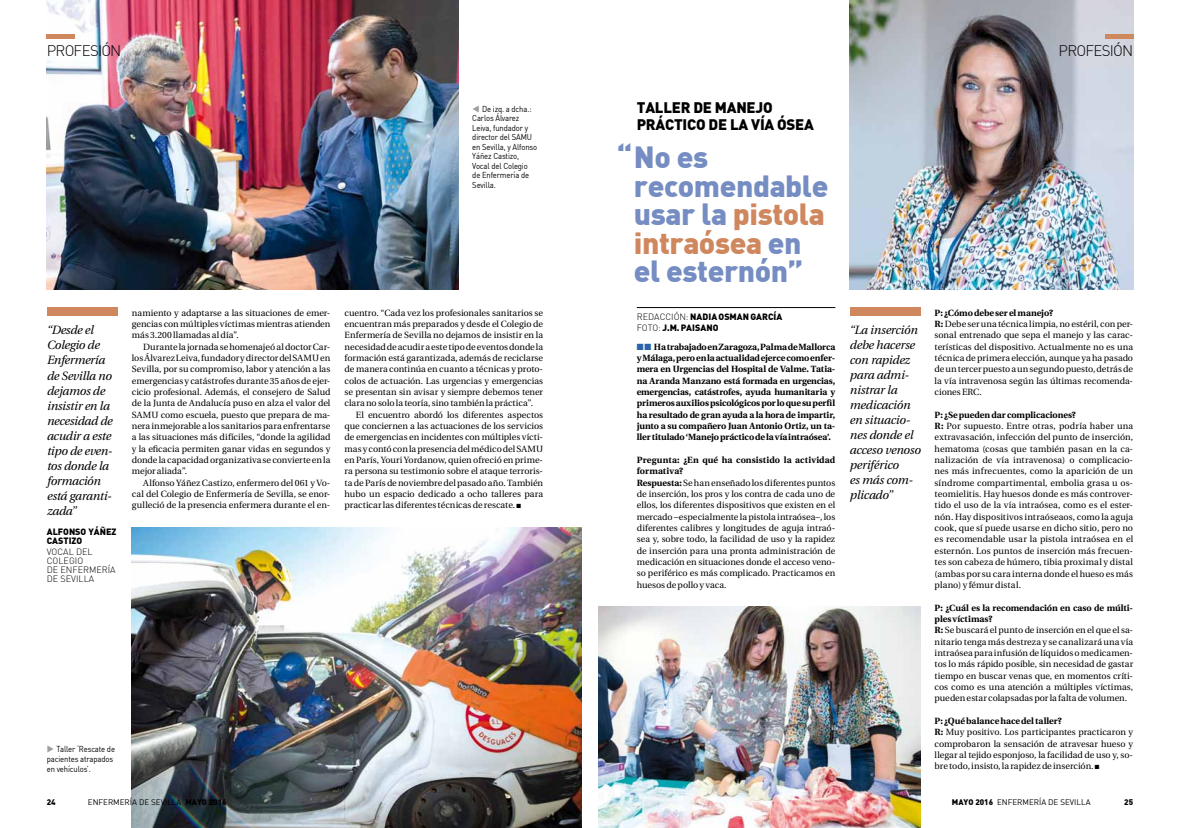
<style>
.page{position:relative;width:1180px;height:828px;background:#fff}
.page>*{position:absolute;margin:0;border:0;box-sizing:border-box;transform-origin:0 0}
.t1{font:900 30px/28.5px "DIN";letter-spacing:-.015em;color:#758dc2}
.t2{font:900 15px/17px "DIN";letter-spacing:-.015em;color:#000}
.t3{font:300 15px "DIN";letter-spacing:-.05em;color:#000}
.t4{font:italic 12px/15.1px "Utopia";letter-spacing:-.02em;color:#000}
.t5{font:9px/11.3px "Utopia";color:#000;text-align:justify}
.t6{font:700 9px/11.3px "Utopia";letter-spacing:-.01em;color:#000;text-align:justify}
.t7{font:900 9px/11.3px "DIN";color:#000}
.t8{font:300 9px/9px "DIN";color:#000}
.t9{font:8.5px/9.5px "DIN";letter-spacing:-.015em;color:#000;scale:.9 1}
.t10{font:8px "DIN";color:#000}
.t11{font:900 8px "DIN";color:#000}
.s1{color:#9c9e9f}
.s2{color:#cf875e}
.s3{font-weight:700}
.s4{font-weight:300}
.s5{color:#2964a9}
.s6{font-weight:900}
</style>
<div class="page">
<hr style="left:636px;top:307px;width:199px;height:1px;background:#000">
<img style="left:849px;top:0;width:283px;height:289px">
<img style="left:598px;top:607px;width:322px;height:221px">
<img style="left:47px;top:0;width:411px;height:289px">
<div style="left:47px;top:308px;width:71px;height:8px;background:#cf875e"></div>
<img style="left:132px;top:527px;width:449px;height:301px">
<div style="left:849px;top:308px;width:71px;height:8px;background:#cf875e"></div>
<hr style="left:47px;top:34px;width:28px;height:4px;background:#cf875e">
<hr style="left:1104px;top:34px;width:28px;height:4px;background:#cf875e">
<h2 class="t3" style="left:47px;top:42px;width:76px">PROFESIÓN</h2>
<h2 class="t3" style="left:1058px;top:42px;width:76px">PROFESIÓN</h2>
<p class="t9" style="left:472px;top:104px;width:74px"><span class="s1">▼</span> De izq. a dcha.:<br>Carlos Álvarez<br>Leiva, fundador y director del SAMU en Sevilla, y Alfonso<br>Yáñez Castizo,<br>Vocal del Colegio de Enfermería de<br>Sevilla.</p>
<h2 class="t2" style="left:636px;top:98px;width:137px;text-indent:-20px">TALLER DE MANEJO<br>PRÁCT</h2>
<h2 class="t2" style="left:682px;top:115px;width:133px">ICO DE LA VÍA ÓSEA</h2>
<h1 class="t1" style="left:634px;top:142px;width:196px;text-indent:-17px">“No es recomendable usar la <span class="s2">pistola intraósea</span> en el esternón”</h1>
<p class="t5" style="left:344px;top:307px;width:200px">cuentro. “Cada vez los profesionales sanitarios se encuentran más preparados y desde el Colegio de Enfermería de Sevilla no dejamos de insistir en la necesidad de acudir a este tipo de eventos donde la formación está garantizada, además de reciclarse de manera continúa en cuanto a técnicas y proto&shy;colos de actuación. Las urgencias y emergencias se presentan sin avisar y siempre debemos tener clara no solo la teoría, sino también la práctica”.</p>
<p class="t5" style="left:344px;top:409px;width:200px;text-indent:11px">El encuentro abordó los diferentes aspectos que conciernen a las actuaciones de los servicios de emergencias en incidentes con múltiples vícti&shy;mas y contó con la presencia del médico del SAMU en París, Youri Yordanow, quien ofreció en prime&shy;ra persona su testimonio sobre el ataque terroris&shy;ta de París de noviembre del pasado año. También hubo un espacio dedicado a ocho talleres para practicar las diferentes técnicas de rescate. ■</p>
<p class="t5" style="left:132px;top:307px;width:200px">namiento y adaptarse a las situaciones de emer&shy;gencias con múltiples víctimas mientras atienden más 3.200 llamadas al día”.</p>
<p class="t5" style="left:132px;top:341px;width:200px;text-indent:11px">Durante la jornada se homenajeó al doctor Car&shy;los Álvarez Leiva, fundador y director del SAMU en Sevilla, por su compromiso, labor y atención a las emergencias y catástrofes durante 35 años de ejer&shy;cicio profesional. Además, el consejero de Salud de la Junta de Andalucía puso en alza el valor del SAMU como escuela, puesto que prepara de ma&shy;nera inmejorable a los sanitarios para enfrentarse a las situaciones más difíciles, “donde la agilidad y la eficacia permiten ganar vidas en segundos y donde la capacidad organizativa se convierte en la mejor aliada”.</p>
<p class="t5" style="left:132px;top:477px;width:200px;text-indent:11px">Alfonso Yáñez Castizo, enfermero del 061 y Vo&shy;cal del Colegio de Enfermería de Sevilla, se enor&shy;gulleció de la presencia enfermera durante el en-</p>
<p class="t5" style="left:934px;top:307px;width:200px;text-align:left"><span class="s3">P: ¿Cómo debe ser el manejo?<br>R:</span> Debe ser una técnica limpia, no estéril, con per&shy;sonal entrenado que sepa el manejo y las carac&shy;terísticas del dispositivo. Actualmente no es una técnica de primera elección, aunque ya ha pasado de un tercer puesto a un segundo puesto, detrás de la vía intravenosa según las últimas recomenda&shy;ciones ERC.</p>
<p class="t5" style="left:934px;top:409px;width:200px;text-align:left"><span class="s3">P: ¿Se pueden dar complicaciones?<br>R:</span> Por supuesto. Entre otras, podría haber una extravasación, infección del punto de inserción, hematoma (cosas que también pasan en la ca&shy;nalización de vía intravenosa) o complicacio&shy;nes más infrecuentes, como la aparición de un síndrome compartimental, embolia grasa u os&shy;teomielitis. Hay huesos donde es más controver&shy;tido el uso de la vía intraósea, como es el ester&shy;nón. Hay dispositivos intraóseaos, como la aguja cook, que sí puede usarse en dicho sitio, pero no es recomendable usar la pistola intraósea en el esternón. Los puntos de inserción más frecuen&shy;tes son cabeza de húmero, tibia proximal y distal (ambas por su cara interna donde el hueso es más plano) y fémur distal.</p>
<p class="t5" style="left:934px;top:602px;width:200px;text-align:left"><span class="s3">P: ¿Cuál es la recomendación en caso de múlti&shy;ples víctimas?<br>R:</span> Se buscará el punto de inserción en el que el sa&shy;nitario tenga más destreza y se canalizará una vía intraósea para infusión de líquidos o medicamen&shy;tos lo más rápido posible, sin necesidad de gastar tiempo en buscar venas que, en momentos críti&shy;cos como es una atención a múltiples víctimas, pueden estar colapsadas por la falta de volumen.</p>
<p class="t5" style="left:934px;top:715px;width:200px;text-align:left"><span class="s3">P: ¿Qué balance hace del taller?<br>R:</span> Muy positivo. Los participantes practicaron y comprobaron la sensación de atravesar hueso y llegar al tejido esponjoso, la facilidad de uso y, so&shy;bre todo, insisto, la rapidez de inserción. ■</p>
<p class="t7" style="left:636px;top:310px;width:147px"><span class="s4">REDACCIÓN:</span> NADIA OSMAN GARCÍA<br><span class="s4">FOTO:</span> J.M. PAISANO</p>
<p class="t6" style="left:636px;top:341px;width:200px"><span class="s5">■■</span> Ha trabajado en Zaragoza, Palma de Mallorca y Málaga, pero en la actualidad ejerce como enfer&shy;mera en Urgencias del Hospital de Valme. Tatia&shy;na Aranda Manzano está formada en urgencias, emergencias, catástrofes, ayuda humanitaria y primeros auxilios psicológicos por lo que su perfil ha resultado de gran ayuda a la hora de impartir, junto a su compañero Juan Antonio Ortiz, un ta&shy;ller titulado ‘Manejo práctico de la vía intraósea’.</p>
<p class="t5" style="left:636px;top:454px;width:200px;text-align:left"><span class="s3">Pregunta: ¿En qué ha consistido la actividad formativa?<br>Respuesta:</span> Se han enseñado los diferentes puntos de inserción, los pros y los contra de cada uno de ellos, los diferentes dispositivos que existen en el mercado –especialmente la pistola intraósea–, los diferentes calibres y longitudes de aguja intraó&shy;sea y, sobre todo, la facilidad de uso y la rapidez de inserción para una pronta administración de medicación en situaciones donde el acceso veno&shy;so periférico es más complicado. Practicamos en huesos de pollo y vaca.</p>
<h3 class="t4" style="left:47px;top:323px;width:67px">“Desde el<br>Colegio de<br>Enfermería de Sevilla no dejamos de insistir en la necesidad de acudir a este tipo de even&shy;tos donde la formación está garanti&shy;zada”</h3>
<p class="t7" style="left:47px;top:525px;width:23px">Alfonso</p>
<p class="t7" style="left:88px;top:525px;width:29px">Yáñez</p>
<p class="t7" style="left:47px;top:534px;width:36px">castizo</p>
<p class="t8" style="left:47px;top:547px;width:12px">VOCAL</p>
<p class="t8" style="left:76px;top:547px;width:7px">DEL</p>
<p class="t8" style="left:47px;top:556px;width:70px">COLEGIO<br>DE EN FERMERÍA<br>DE SEVILLA</p>
<h3 class="t4" style="left:849px;top:323px;width:72px">“La inserción debe hacerse con rapidez para admi&shy;nistrar la medicación en situacio&shy;nes donde el acceso venoso periférico<br>es más com&shy;plicado”</h3>
<p class="t9" style="left:47px;top:744px;width:77px"><span class="s1">◆</span> Taller ‘Rescate de pacientes atrapados en vehículos’.</p>
<p class="t11" style="left:47px;top:797px;width:10px">24</p>
<p class="t10" style="left:88px;top:797px;width:140px">ENFERMERÍA DE SEVILLA <span class="s6">MAYO 2016</span></p>
<p class="t10" style="left:951px;top:797px;width:140px"><span class="s6">MAYO 2016</span> ENFERMERÍA DE SEVILLA</p>
<p class="t11" style="left:1124px;top:797px;width:10px">25</p>
</div>
